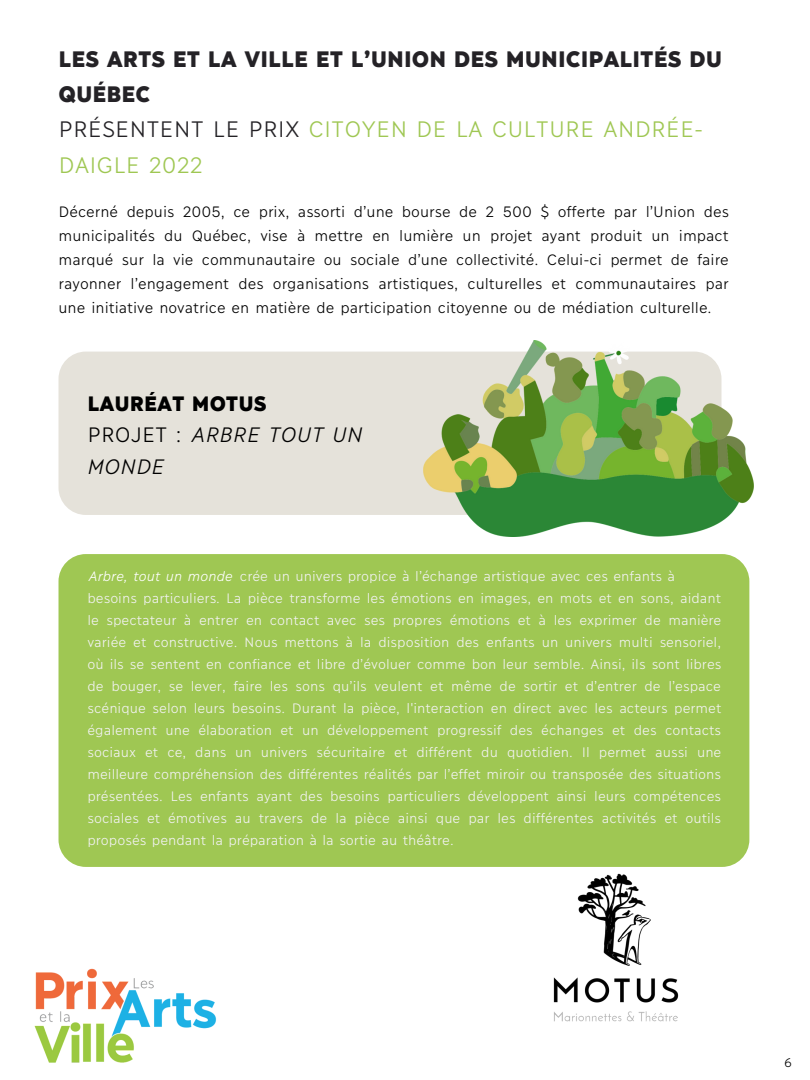
<style>
.page{position:relative;width:810px;height:1080px;background:#fff}
.page>*{position:absolute;margin:0;border:0;box-sizing:border-box;transform-origin:0 0}
.t1{font:900 22.31px/35.1px "Ilisarniq";color:#242226}
.t2{font:900 20.81px/31.4px "Ilisarniq";color:#000}
.t3{font:italic 300 20.81px "Ilisarniq";color:#000}
.t4{font:300 15px/23.9px "Ilisarniq";color:#000;text-align:justify}
.t5{font:300 13.62px/22px "Ilisarniq";color:#f2f2f2}
.t6{font:italic 300 13.62px "Ilisarniq";color:#fff}
.t7{font:300 12.5px "Ilisarniq";color:#000}
.s1{font-weight:300}
.s2{font-weight:300;color:#9fc753}
.s3{font-weight:300;color:#e5e2da}
</style>
<div class="page">
<div style="left:59px;top:352px;width:662px;height:163px;background:#e5e2da;border-radius:27px"></div>
<div style="left:59px;top:554px;width:690px;height:312px;background:#9fc753"></div>
<img style="left:504px;top:835px;width:225px;height:225px;border-radius:50%">
<img style="left:34px;top:968px;width:183px;height:95px">
<img style="left:423px;top:340px;width:331px;height:196px">
<h1 class="t1" style="left:59px;top:39px;width:665px">LES ARTS ET LA VILLE ET L’UNION DES MUNICIPALITÉS DU<br>QUÉBEC<br><span class="s1">PRÉSENTENT LE PRIX</span> <span class="s2">CITOYEN DE LA CULTURE ANDRÉE-<br>DAIGLE 2022</span></h1>
<p class="t4" style="left:59px;top:199px;width:672px">Décerné depuis 2005, ce prix, assorti d’une bourse de 2 500 $ offerte par l’Union des municipalités du Québec, vise à mettre en lumière un projet ayant produit un impact marqué sur la vie communautaire ou sociale d’une collectivité. Celui-ci permet de faire rayonner l’engagement des organisations artistiques, culturelles et communautaires par une initiative novatrice en matière de participation citoyenne ou de médiation culturelle.</p>
<h2 class="t2" style="left:87px;top:386px;width:283px">LAURÉAT MOTUS<br><span class="s1">PROJET :</span> <span class="s3">ARBRE TOUT UN</span></h2>
<h2 class="t3" style="left:192px;top:421px;width:173px">ARBRE TOUT UN</h2>
<h2 class="t3" style="left:87px;top:452px;width:79px">MONDE</h2>
<p class="t5" style="left:87px;top:564px;width:636px;text-indent:152px">crée un univers propice à l’échange artistique avec ces enfants à besoins particuliers. La pièce transforme les émotions en images, en mots et en sons, aidant le spectateur à entrer en contact avec ses propres émotions et à les exprimer de manière variée et constructive. Nous mettons à la disposition des enfants un univers multi sensoriel, où ils se sentent en confiance et libre d’évoluer comme bon leur semble. Ainsi, ils sont libres de bouger, se lever, faire les sons qu’ils veulent et même de sortir et d’entrer de l’espace scénique selon leurs besoins. Durant la pièce, l'interaction en direct avec les acteurs permet également une élaboration et un développement progressif des échanges et des contacts sociaux et ce, dans un univers sécuritaire et différent du quotidien. Il permet aussi une meilleure compréhension des différentes réalités par l’effet miroir ou transposée des situations présentées. Les enfants ayant des besoins particuliers développent ainsi leurs compétences sociales et émotives au travers de la pièce ainsi que par les différentes activités et outils proposés pendant la préparation à la sortie au théâtre.</p>
<p class="t6" style="left:89px;top:567px;width:146px">Arbre, tout un monde</p>
<p class="t7" style="left:784px;top:1054px;width:10px">6</p>
</div>
